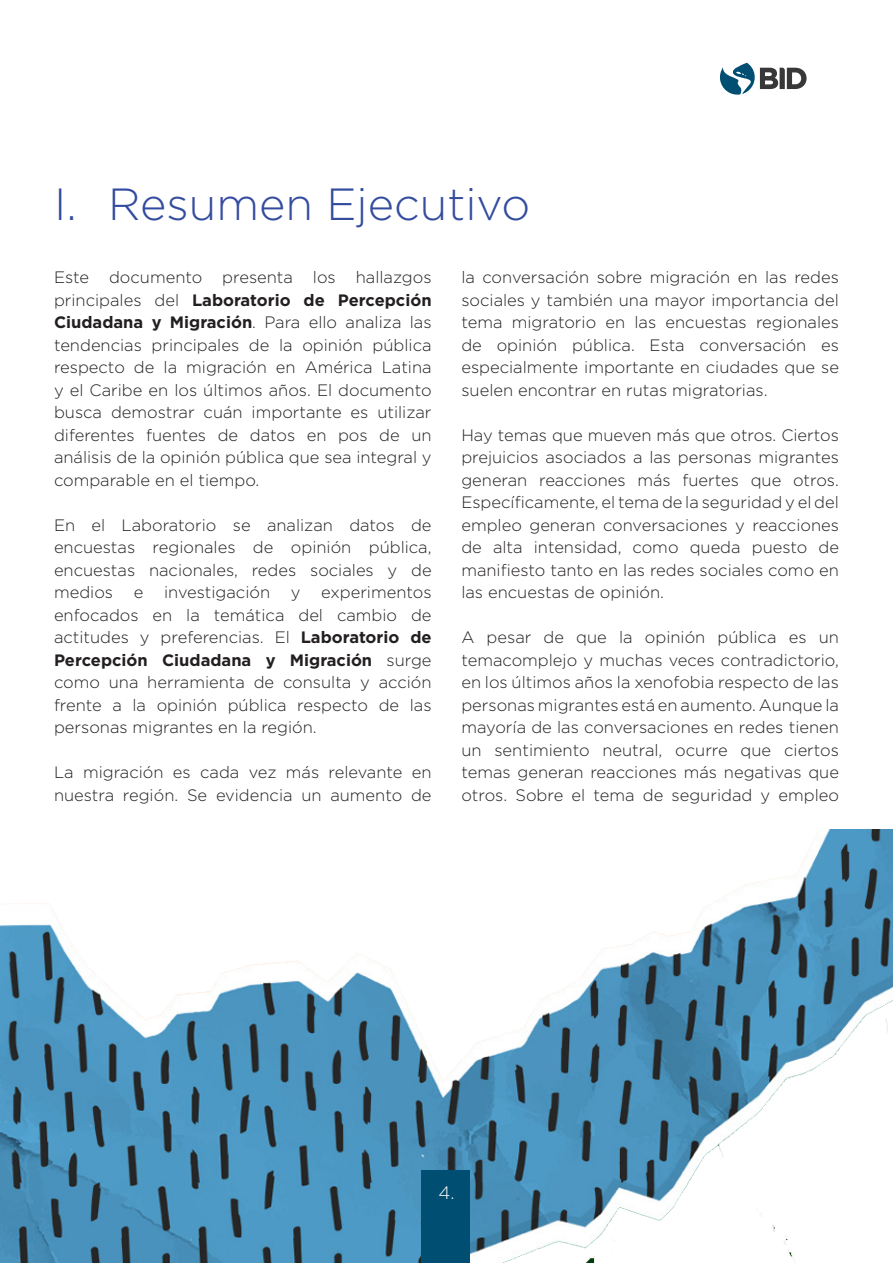
<style>
.page{position:relative;width:893px;height:1263px;background:#fff}
.page>*{position:absolute;margin:0;border:0;box-sizing:border-box;transform-origin:0 0}
.t1{font:300 45px "Gotham";color:#344c9f}
.t2{font:300 18px "Gotham";color:#fff}
.Cuerpo_de_texto{font:300 16.5px/22.5px "Gotham";color:#231f20;text-align:justify}
.s1{font-weight:700}
</style>
<div class="page">
<svg style="left:720px;top:62px;width:87px;height:33px"></svg>
<img style="left:0;top:829px;width:893px;height:434px">
<div style="left:421px;top:1171px;width:49px;height:92px;background:#004e71"></div>
<p class="t1" style="left:54px;top:175px;width:478px">I. Resumen Ejecutivo</p>
<p class="Cuerpo_de_texto" style="left:54px;top:266px;width:379px">Este documento presenta los hallazgos principales del <span class="s1">Laboratorio de Percepción Ciudadana y Migración</span>. Para ello analiza las tendencias principales de la opinión pública respecto de la migración en América Latina y el Caribe en los últimos años. El documento busca demostrar cuán importante es utilizar diferentes fuentes de datos en pos de un análisis de la opinión pública que sea integral y comparable en el tiempo.</p>
<p class="Cuerpo_de_texto" style="left:54px;top:513px;width:379px">En el Laboratorio se analizan datos de encuestas regionales de opinión pública, encuestas nacionales, redes sociales y de medios</p>
<p class="Cuerpo_de_texto" style="left:134px;top:581px;width:11px">e</p>
<p class="Cuerpo_de_texto" style="left:164px;top:581px;width:107px">investigación</p>
<p class="Cuerpo_de_texto" style="left:291px;top:581px;width:11px">y</p>
<p class="Cuerpo_de_texto" style="left:54px;top:581px;width:379px;text-indent:267px">experimentos enfocados en la temática del cambio de actitudes y preferencias. El <span class="s1">Laboratorio de Percepción Ciudadana y Migración</span> surge como una herramienta de consulta y acción frente a la opinión pública respecto de las personas migrantes en la región.</p>
<p class="Cuerpo_de_texto" style="left:54px;top:761px;width:379px">La migración es cada vez más relevante en nuestra región. Se evidencia un aumento de</p>
<p class="Cuerpo_de_texto" style="left:461px;top:266px;width:379px">la conversación sobre migración en las redes sociales y también una mayor importancia del tema migratorio en las encuestas regionales de opinión pública. Esta conversación es especialmente importante en ciudades que se suelen encontrar en rutas migratorias.</p>
<p class="Cuerpo_de_texto" style="left:461px;top:423px;width:379px">Hay temas que mueven más que otros. Ciertos prejuicios asociados a las personas migrantes generan reacciones más fuertes que otros.<br>Específicamente, el tema de la seguridad y el del empleo generan conversaciones y reacciones de alta intensidad, como queda puesto de manifiesto tanto en las redes sociales como en las encuestas de opinión.</p>
<p class="Cuerpo_de_texto" style="left:461px;top:626px;width:379px">A pesar de que la opinión pública es un temacomplejo y muchas veces contradictorio, en los últimos años la xenofobia respecto de las personas migrantes está en aumento. Aunque la mayoría de las conversaciones en redes tienen un sentimiento neutral, ocurre que ciertos temas generan reacciones más negativas que otros. Sobre el tema de seguridad y empleo</p>
<p class="t2" style="left:438px;top:1181px;width:18px">4.</p>
</div>
